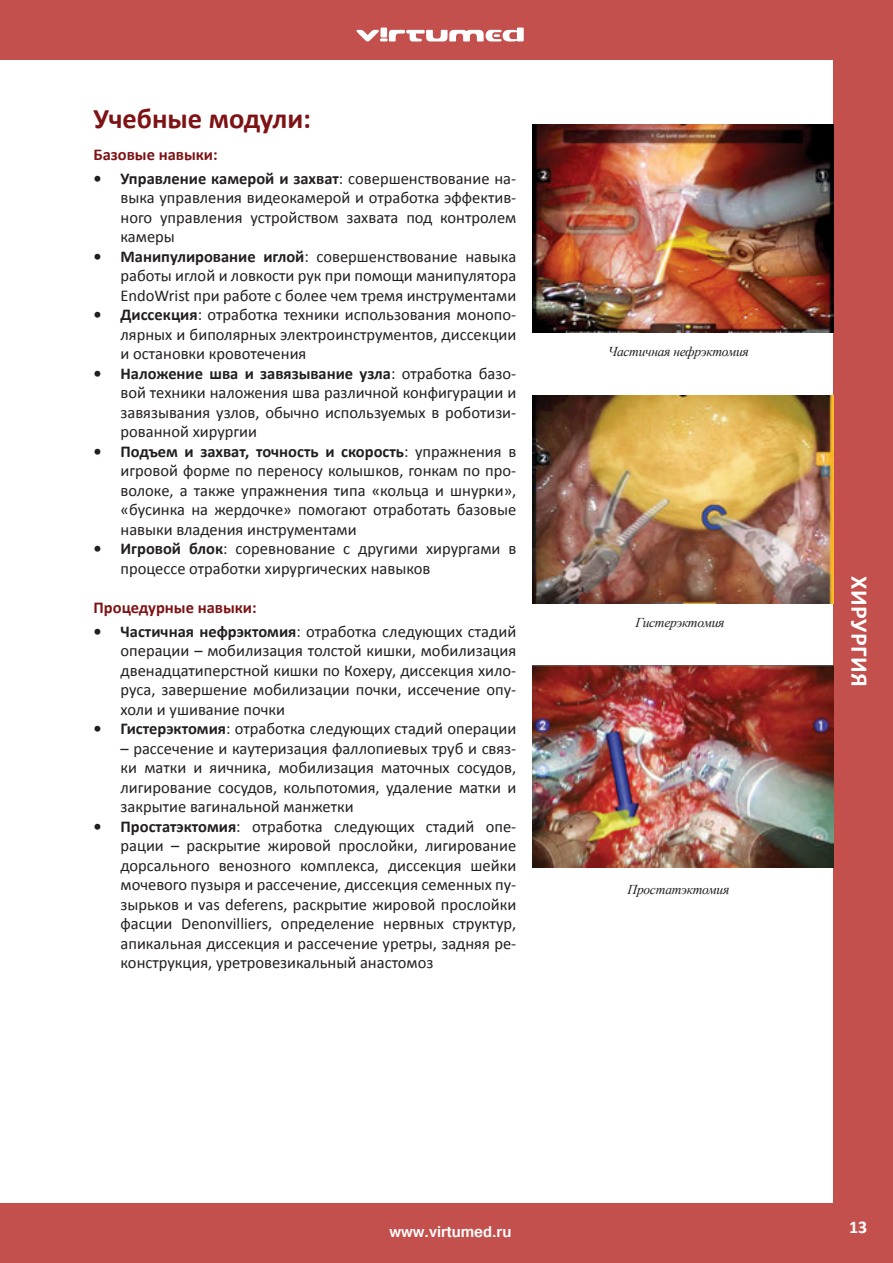
<style>
.page{position:relative;width:893px;height:1263px;background:#fff}
.page>*{position:absolute;margin:0;border:0;box-sizing:border-box;transform-origin:0 0}
.t1{font:700 28.5px "Calibri";color:#7e1315}
.t2{font:700 24px "Calibri";letter-spacing:.02em;color:#fff}
.t3{font:700 18px "Calibri";color:#fff}
.t4{font:16.5px/19.5px "Calibri";color:#231f20;text-align:justify}
.t5{font:700 16.5px "Calibri";color:#7e1315}
.t6{font:700 16.5px "Gautami";color:#fff}
.t7{font:italic 13.5px "Times New Roman";letter-spacing:-.02em;color:#231f20}
.s1{font-weight:700}
</style>
<div class="page">
<div style="left:0;top:1203px;width:893px;height:60px;background:#c3504d"></div>
<div style="left:0;top:0;width:893px;height:60px;background:#c3504d"></div>
<div style="left:833px;top:0;width:60px;height:1263px;background:#c3504d"></div>
<svg style="left:356px;top:28px;width:168px;height:14px"></svg>
<img style="left:532px;top:125px;width:301px;height:208px">
<img style="left:532px;top:395px;width:301px;height:208px">
<img style="left:532px;top:665px;width:301px;height:203px">
<h1 class="t1" style="left:94px;top:100px;width:219px">Учебные модули:</h1>
<p class="t5" style="left:94px;top:144px;width:126px">Базовые навыки:</p>
<p class="t4" style="left:121px;top:169px;width:397px;text-indent:-27px"><span class="s1">• Управление камерой и захват</span>: совершенствование на&shy;выка управления видеокамерой и отработка эффектив&shy;ного управления устройством захвата под контролем камеры</p>
<p class="t4" style="left:121px;top:247px;width:397px;text-indent:-27px"><span class="s1">• Манипулирование иглой</span>: совершенствование навыка работы иглой и ловкости рук при помощи манипулятора EndoWrist при работе с более чем тремя инструментами</p>
<p class="t4" style="left:121px;top:305px;width:397px;text-indent:-27px"><span class="s1">• Диссекция</span>: отработка техники использования монопо&shy;лярных и биполярных электроинструментов, диссекции и остановки кровотечения</p>
<p class="t4" style="left:121px;top:364px;width:397px;text-indent:-27px"><span class="s1">• Наложение шва и завязывание узла</span>: отработка базо&shy;вой техники наложения шва различной конфигурации и завязывания узлов, обычно используемых в роботизи&shy;рованной хирургии</p>
<p class="t4" style="left:121px;top:442px;width:397px;text-indent:-27px"><span class="s1">• Подъем и захват, точность и скорость</span>: упражнения в игровой форме по переносу колышков, гонкам по про&shy;волоке, а также упражнения типа «кольца и шнурки», «бусинка на жердочке» помогают отработать базовые навыки владения инструментами</p>
<p class="t4" style="left:121px;top:539px;width:397px;text-indent:-27px"><span class="s1">• Игровой блок</span>: соревнование с другими хирургами в процессе отработки хирургических навыков</p>
<p class="t5" style="left:94px;top:597px;width:165px">Процедурные навыки:</p>
<p class="t4" style="left:121px;top:621px;width:397px;text-indent:-27px"><span class="s1">• Частичная нефрэктомия</span>: отработка следующих стадий операции – мобилизация толстой кишки, мобилизация двенадцатиперстной кишки по Кохеру, диссекция хило&shy;руса, завершение мобилизации почки, иссечение опу&shy;холи и ушивание почки</p>
<p class="t4" style="left:94px;top:719px;width:424px"><span class="s1">• Гистерэктомия</span>: отработка следующих стадий операции</p>
<p class="t4" style="left:121px;top:738px;width:397px">– рассечение и каутеризация фаллопиевых труб и связ&shy;ки матки и яичника, мобилизация маточных сосудов, лигирование сосудов, кольпотомия, удаление матки и закрытие вагинальной манжетки</p>
<p class="t4" style="left:121px;top:816px;width:397px;text-indent:-27px"><span class="s1">• Простатэктомия</span>: отработка следующих стадий опе&shy;рации – раскрытие жировой прослойки, лигирование дорсального венозного комплекса, диссекция шейки мочевого пузыря и рассечение, диссекция семенных пу&shy;зырьков и vas deferens, раскрытие жировой прослойки фасции Denonvilliers, определение нервных структур, апикальная диссекция и рассечение уретры, задняя ре&shy;конструкция, уретровезикальный анастомоз</p>
<p class="t7" style="left:608px;top:342px;width:142px">Частичная нефрэктомия</p>
<p class="t7" style="left:635px;top:613px;width:90px">Гистерэктомия</p>
<p class="t7" style="left:627px;top:880px;width:103px">Простатэктомия</p>
<h2 class="t2" style="left:875px;top:576px;width:112px;rotate:90deg">ХИРУРГИЯ</h2>
<p class="t6" style="left:389px;top:1221px;width:124px">www.virtumed.ru</p>
<p class="t3" style="left:849px;top:1215px;width:20px">13</p>
</div>
